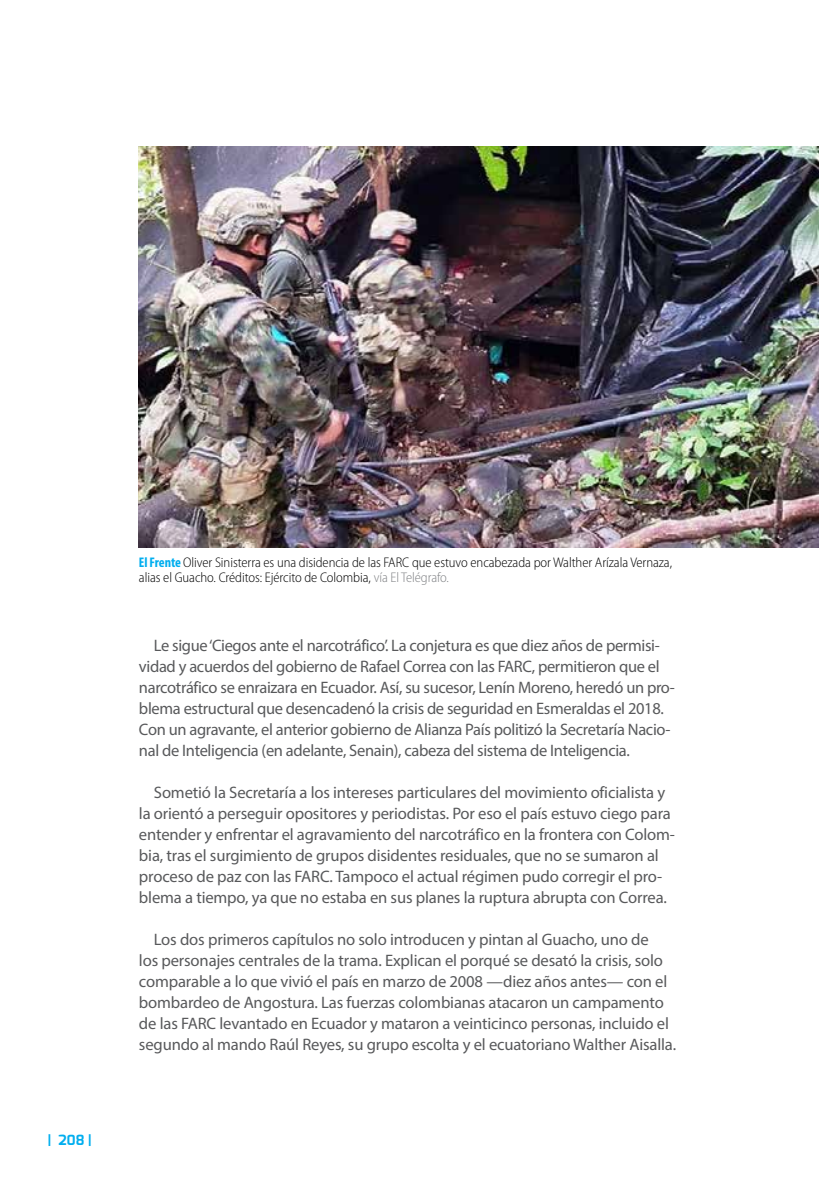
<style>
.page{position:relative;width:819px;height:1191px;background:#fff}
.page>*{position:absolute;margin:0;border:0;box-sizing:border-box;transform-origin:0 0}
.t1{font:16.62px/21px "Myriad Pro";letter-spacing:-.01em;color:#58595b}
.t2{font:300 semi-condensed 14px/15.8px "Myriad Pro";letter-spacing:-.005em;color:#000}
.t3{font:700 14px "Exo";color:#00aeef}
.s1{font-weight:700;font-stretch:condensed;color:#00aeef}
.s2{color:#808285}
</style>
<div class="page">
<img style="left:139px;top:146px;width:680px;height:401px">
<p class="t3" style="left:48px;top:1131px;width:45px">| 208 |</p>
<p class="t2" style="left:139px;top:554px;width:534px"><span class="s1">El Frente</span> Oliver Sinisterra es una disidencia de las FARC que estuvo encabezada por Walther Arízala Vernaza, alias el Guacho. Créditos: Ejército de Colombia, <span class="s2">vía El Telégrafo.</span></p>
<p class="t1" style="left:139px;top:634px;width:537px;text-indent:15px">Le sigue ‘Ciegos ante el narcotráfico’. La conjetura es que diez años de permisi&shy;vidad y acuerdos del gobierno de Rafael Correa con las FARC, permitieron que el narcotráfico se enraizara en Ecuador. Así, su sucesor, Lenín Moreno, heredó un pro&shy;blema estructural que desencadenó la crisis de seguridad en Esmeraldas el 2018.<br>Con un agravante, el anterior gobierno de Alianza País politizó la Secretaría Nacio&shy;nal de Inteligencia (en adelante, Senain), cabeza del sistema de Inteligencia.</p>
<p class="t1" style="left:139px;top:781px;width:537px;text-indent:15px">Sometió la Secretaría a los intereses particulares del movimiento oficialista y la orientó a perseguir opositores y periodistas. Por eso el país estuvo ciego para entender y enfrentar el agravamiento del narcotráfico en la frontera con Colom&shy;bia, tras el surgimiento de grupos disidentes residuales, que no se sumaron al proceso de paz con las FARC. Tampoco el actual régimen pudo corregir el pro&shy;blema a tiempo, ya que no estaba en sus planes la ruptura abrupta con Correa.</p>
<p class="t1" style="left:139px;top:928px;width:538px;text-indent:15px">Los dos primeros capítulos no solo introducen y pintan al Guacho, uno de<br>los personajes centrales de la trama. Explican el porqué se desató la crisis, solo comparable a lo que vivió el país en marzo de 2008 —diez años antes— con el bombardeo de Angostura. Las fuerzas colombianas atacaron un campamento de las FARC levantado en Ecuador y mataron a veinticinco personas, incluido el segundo al mando Raúl Reyes, su grupo escolta y el ecuatoriano Walther Aisalla.</p>
</div>
